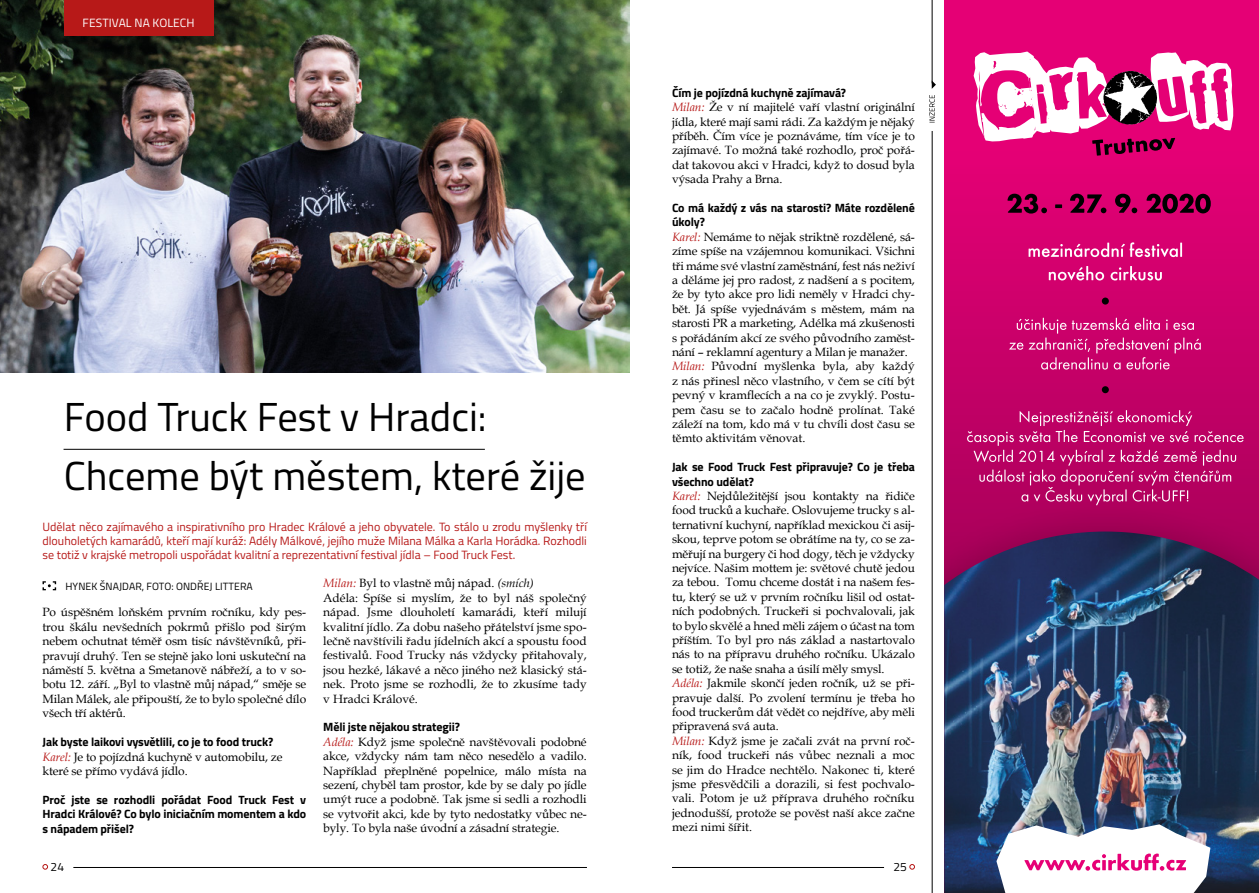
<style>
.page{position:relative;width:1259px;height:893px;background:#fff}
.page>*{position:absolute;margin:0;border:0;box-sizing:border-box;transform-origin:0 0}
.t1{font:40.5px/58.3px "Titillium Web";color:#000}
.t2{font:12px/14.4px "Book Antiqua";letter-spacing:-.01em;color:#000}
.t3{font:700 12px/14.4px "Titillium";letter-spacing:-.01em;color:#000}
.t4{font:12px/14.4px "Titillium";color:#b71918;text-align:justify}
.t5{font:12px "Titillium Web";letter-spacing:.01em;color:#fff}
.t6{font:12px "Titillium Web";color:#000}
.t7{font:10.5px "Titillium Web";letter-spacing:.01em;color:#000}
.s1{font-style:italic;color:#b71918}
.s2{font-style:italic}
</style>
<div class="page">
<img style="left:0;top:0;width:629px;height:373px">
<svg style="left:43px;top:864px;width:5px;height:5px"></svg>
<hr style="left:73px;top:867px;width:514px;height:1px;background:#000">
<svg style="left:43px;top:581px;width:13px;height:9px"></svg>
<hr style="left:64px;top:449px;width:421px;height:1px;background:#000">
<div style="left:64px;top:0;width:150px;height:35px;background:#b71918"></div>
<div style="left:944px;top:0;width:315px;height:494px;background:linear-gradient(to bottom,#f0007a,#b80062)"></div>
<svg style="left:973px;top:52px;width:260px;height:104px"></svg>
<img style="left:944px;top:494px;width:315px;height:37px">
<img style="left:944px;top:531px;width:315px;height:362px">
<svg style="left:996px;top:824px;width:214px;height:69px"></svg>
<svg style="left:1048px;top:266px;width:114px;height:14px;background:#df4595"></svg>
<svg style="left:1028px;top:242px;width:154px;height:15px;background:#e14897"></svg>
<svg style="left:1007px;top:194px;width:203px;height:20px;background:#870045"></svg>
<svg style="left:967px;top:410px;width:276px;height:95px;background:#bf1a71"></svg>
<svg style="left:1009px;top:318px;width:191px;height:52px;background:#d0227d"></svg>
<div style="left:1101px;top:386px;width:7px;height:7px;background:#000;border-radius:50%"></div>
<svg style="left:1101px;top:298px;width:7px;height:7px"></svg>
<svg style="left:929px;top:95px;width:5px;height:27px"></svg>
<svg style="left:931px;top:80px;width:5px;height:9px"></svg>
<hr style="left:931px;top:0;width:1px;height:83px;background:#000">
<hr style="left:931px;top:131px;width:1px;height:762px;background:#000">
<svg style="left:909px;top:864px;width:6px;height:5px"></svg>
<hr style="left:672px;top:867px;width:212px;height:1px;background:#000">
<p class="t5" style="left:83px;top:14px;width:114px">FESTIVAL NA KOLECH</p>
<h1 class="t1" style="left:64px;top:386px;width:523px">Food Truck Fest v Hradci:<br>Chceme být městem, které žije</h1>
<p class="t4" style="left:43px;top:519px;width:546px">Udělat něco zajímavého a inspirativního pro Hradec Králové a jeho obyvatele. To stálo u zrodu myšlenky tří dlouholetých kamarádů, kteří mají kuráž: Adély Málkové, jejího muže Milana Málka a Karla Horádka. Rozhodli se totiž v krajské metropoli uspořádat kvalitní a reprezentativní festival jídla – Food Truck Fest.</p>
<p class="t7" style="left:65px;top:579px;width:189px">HYNEK ŠNAJDAR, FOTO: ONDŘEJ LITTERA</p>
<p class="t2" style="left:43px;top:605px;width:265px;text-align:justify">Po úspěšném loňském prvním ročníku, kdy pes&shy;trou škálu nevšedních pokrmů přišlo pod širým nebem ochutnat téměř osm tisíc návštěvníků, při&shy;pravují druhý. Ten se stejně jako loni uskuteční na náměstí 5. května a Smetanově nábřeží, a to v so&shy;botu 12. září. „Byl to vlastně můj nápad,“ směje se Milan Málek, ale připouští, že to bylo společné dílo všech tří aktérů.</p>
<p class="t3" style="left:43px;top:734px;width:232px">Jak byste laikovi vysvětlili, co je to food truck?</p>
<p class="t2" style="left:43px;top:749px;width:241px"><span class="s1">Karel:</span> Je to pojízdná kuchyně v automobilu, ze které se přímo vydává jídlo.</p>
<p class="t3" style="left:43px;top:792px;width:265px;text-align:justify">Proč jste se rozhodli pořádat Food Truck Fest v Hradci Králové? Co bylo iniciačním momentem a kdo s nápadem přišel?</p>
<p class="t6" style="left:51px;top:858px;width:15px">24</p>
<p class="t2" style="left:323px;top:576px;width:265px"><span class="s1">Milan:</span> Byl to vlastně můj nápad. <span class="s2">(smích)<br></span>Adéla: Spíše si myslím, že to byl náš společný nápad. Jsme dlouholetí kamarádi, kteří milují kvalitní jídlo. Za dobu našeho přátelství jsme spo&shy;lečně navštívili řadu jídelních akcí a spoustu food festivalů. Food Trucky nás vždycky přitahovaly, jsou hezké, lákavé a něco jiného než klasický stá&shy;nek. Proto jsme se rozhodli, že to zkusíme tady v Hradci Králové.</p>
<p class="t3" style="left:323px;top:719px;width:138px">Měli jste nějakou strategii?</p>
<p class="t2" style="left:323px;top:734px;width:265px;text-align:justify"><span class="s1">Adéla:</span> Když jsme společně navštěvovali podobné akce, vždycky nám tam něco nesedělo a vadilo.<br>Například přeplněné popelnice, málo místa na sezení, chyběl tam prostor, kde by se daly po jídle umýt ruce a podobně. Tak jsme si sedli a rozhodli se vytvořit akci, kde by tyto nedostatky vůbec ne&shy;byly. To byla naše úvodní a zásadní strategie.</p>
<p class="t3" style="left:672px;top:85px;width:176px">Čím je pojízdná kuchyně zajímavá?</p>
<p class="t2" style="left:672px;top:100px;width:244px;text-align:justify"><span class="s1">Milan:</span> Že v ní majitelé vaří vlastní originální jídla, které mají sami rádi. Za každým je nějaký příběh. Čím více je poznáváme, tím více je to zajímavé. To možná také rozhodlo, proč pořá&shy;dat takovou akci v Hradci, když to dosud byla výsada Prahy a Brna.</p>
<p class="t3" style="left:672px;top:200px;width:244px">Co má každý z vás na starosti? Máte rozdělené úkoly?</p>
<p class="t2" style="left:672px;top:229px;width:244px"><span class="s1">Karel:</span> Nemáme to nějak striktně rozdělené, sá&shy;zíme spíše na vzájemnou komunikaci. Všichni tři máme své vlastní zaměstnání, fest nás neživí a děláme jej pro radost, z nadšení a s pocitem, že by tyto akce pro lidi neměly v Hradci chy&shy;bět. Já spíše vyjednávám s městem, mám na starosti PR a marketing, Adélka má zkušenosti s pořádáním akcí ze svého původního zaměst&shy;nání – reklamní agentury a Milan je manažer.<br><span class="s1">Milan:</span> Původní myšlenka byla, aby každý z nás přinesl něco vlastního, v čem se cítí být pevný v kramflecích a na co je zvyklý. Postu&shy;pem času se to začalo hodně prolínat. Také záleží na tom, kdo má v tu chvíli dost času se těmto aktivitám věnovat.</p>
<p class="t3" style="left:672px;top:459px;width:244px">Jak se Food Truck Fest připravuje? Co je třeba všechno udělat?</p>
<p class="t2" style="left:672px;top:488px;width:244px"><span class="s1">Karel:</span> Nejdůležitější jsou kontakty na řidiče food trucků a kuchaře. Oslovujeme trucky s al&shy;ternativní kuchyní, například mexickou či asij&shy;skou, teprve potom se obrátíme na ty, co se za&shy;měřují na burgery či hod dogy, těch je vždycky nejvíce. Našim mottem je: světové chutě jedou za tebou. Tomu chceme dostát i na našem fes&shy;tu, který se už v prvním ročníku lišil od ostat&shy;ních podobných. Truckeři si pochvalovali, jak to bylo skvělé a hned měli zájem o účast na tom příštím. To byl pro nás základ a nastartovalo nás to na přípravu druhého ročníku. Ukázalo se totiž, že naše snaha a úsilí měly smysl.<br><span class="s1">Adéla:</span> Jakmile skončí jeden ročník, už se při&shy;pravuje další. Po zvolení termínu je třeba ho food truckerům dát vědět co nejdříve, aby měli připravená svá auta.<br><span class="s1">Milan:</span> Když jsme je začali zvát na první roč&shy;ník, food truckeři nás vůbec neznali a moc se jim do Hradce nechtělo. Nakonec ti, které jsme přesvědčili a dorazili, si fest pochvalo&shy;vali. Potom je už příprava druhého ročníku jednodušší, protože se pověst naší akce začne mezi nimi šířit.</p>
<p class="t6" style="left:893px;top:858px;width:15px">25</p>
</div>
